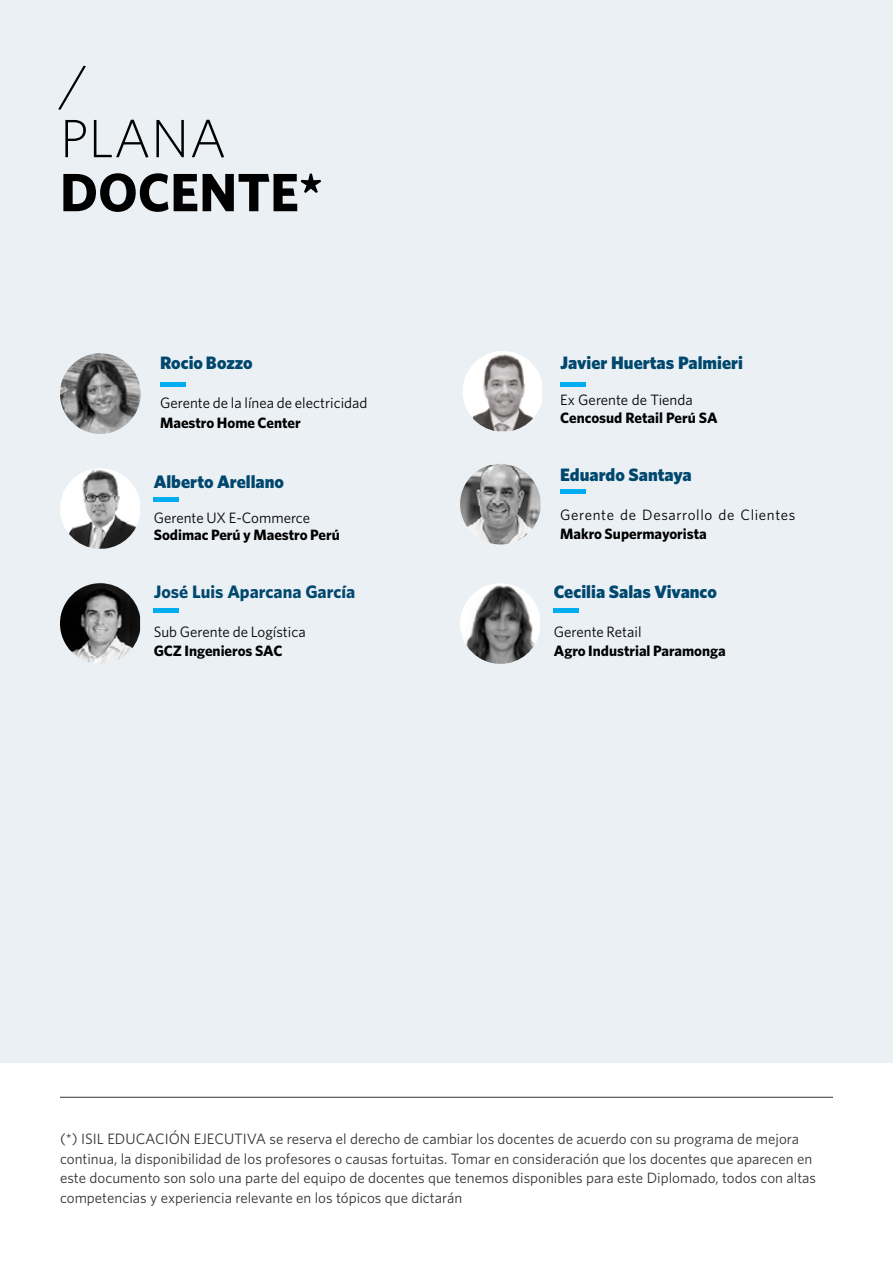
<style>
.page{position:relative;width:893px;height:1263px;background:#fff}
.page>*{position:absolute;margin:0;border:0;box-sizing:border-box;transform-origin:0 0}
.t1{font:700 54px "Whitney";color:#000}
.t2{font:300 54px/54px "Whitney";color:#000}
.t3{font:900 18px "Whitney";color:#00476e}
.t4{font:700 18px "Whitney";color:#00486d}
.t5{font:900 18px "Whitney";color:#00486d}
.t6{font:15px/19.5px "Whitney";color:#333}
.t7{font:700 15px "Whitney";color:#000}
.t8{font:15px "Whitney";color:#000}
.t9{font:15px "Whitney";letter-spacing:.04em;color:#000}
</style>
<div class="page">
<div style="left:0;top:0;width:893px;height:1063px;background:#ebf0f5"></div>
<hr style="left:60px;top:1097px;width:773px;height:1px;background:#333">
<hr style="left:160px;top:383px;width:25px;height:4px;background:#00adf0">
<img style="left:60px;top:353px;width:81px;height:81px;border-radius:40px">
<hr style="left:154px;top:498px;width:25px;height:4px;background:#00adf0">
<img style="left:60px;top:468px;width:80px;height:81px">
<hr style="left:560px;top:489px;width:25px;height:4px;background:#00adf0">
<img style="left:460px;top:464px;width:80px;height:80px">
<svg style="left:463px;top:365px;width:79px;height:53px"></svg>
<img style="left:473px;top:351px;width:60px;height:80px">
<hr style="left:560px;top:383px;width:25px;height:4px;background:#00adf0">
<hr style="left:154px;top:609px;width:25px;height:4px;background:#00adf0">
<hr style="left:554px;top:609px;width:25px;height:4px;background:#00adf0">
<img style="left:60px;top:583px;width:80px;height:81px">
<img style="left:460px;top:583px;width:80px;height:81px">
<h1 class="t2" style="left:60px;top:56px;width:168px">/<br>PLANA</h1>
<h1 class="t1" style="left:60px;top:156px;width:264px">DOCENTE*</h1>
<p class="t3" style="left:160px;top:351px;width:94px">Rocio Bozzo</p>
<p class="t8" style="left:160px;top:393px;width:209px">Gerente de la línea de electricidad</p>
<p class="t7" style="left:160px;top:412px;width:142px">Maestro Home Center</p>
<p class="t3" style="left:154px;top:469px;width:132px">Alberto Arellano</p>
<p class="t8" style="left:154px;top:508px;width:158px">Gerente UX E-Commerce</p>
<p class="t7" style="left:154px;top:524px;width:188px">Sodimac Perú y Maestro Perú</p>
<p class="t4" style="left:154px;top:579px;width:203px">José Luis Aparcana García</p>
<p class="t8" style="left:154px;top:621px;width:153px">Sub Gerente de Logística</p>
<p class="t7" style="left:154px;top:641px;width:130px">GCZ Ingenieros SAC</p>
<p class="t5" style="left:560px;top:351px;width:184px">Javier Huertas Palmieri</p>
<p class="t8" style="left:560px;top:390px;width:134px">Ex Gerente de Tienda</p>
<p class="t7" style="left:560px;top:408px;width:159px">Cencosud Retail Perú SA</p>
<p class="t3" style="left:560px;top:462px;width:133px">Eduardo Santaya</p>
<p class="t9" style="left:560px;top:504px;width:237px">Gerente de Desarrollo de Clientes</p>
<p class="t7" style="left:560px;top:524px;width:148px">Makro Supermayorista</p>
<p class="t3" style="left:554px;top:579px;width:165px">Cecilia Salas Vivanco</p>
<p class="t8" style="left:554px;top:621px;width:89px">Gerente Retail</p>
<p class="t7" style="left:554px;top:641px;width:173px">Agro Industrial Paramonga</p>
<p class="t6" style="left:60px;top:1129px;width:758px">(*) ISIL EDUCACIÓN EJECUTIVA se reserva el derecho de cambiar los docentes de acuerdo con su programa de mejora continua, la disponibilidad de los profesores o causas fortuitas. Tomar en consideración que los docentes que aparecen en este documento son solo una parte del equipo de docentes que tenemos disponibles para este Diplomado, todos con altas competencias y experiencia relevante en los tópicos que dictarán</p>
</div>
